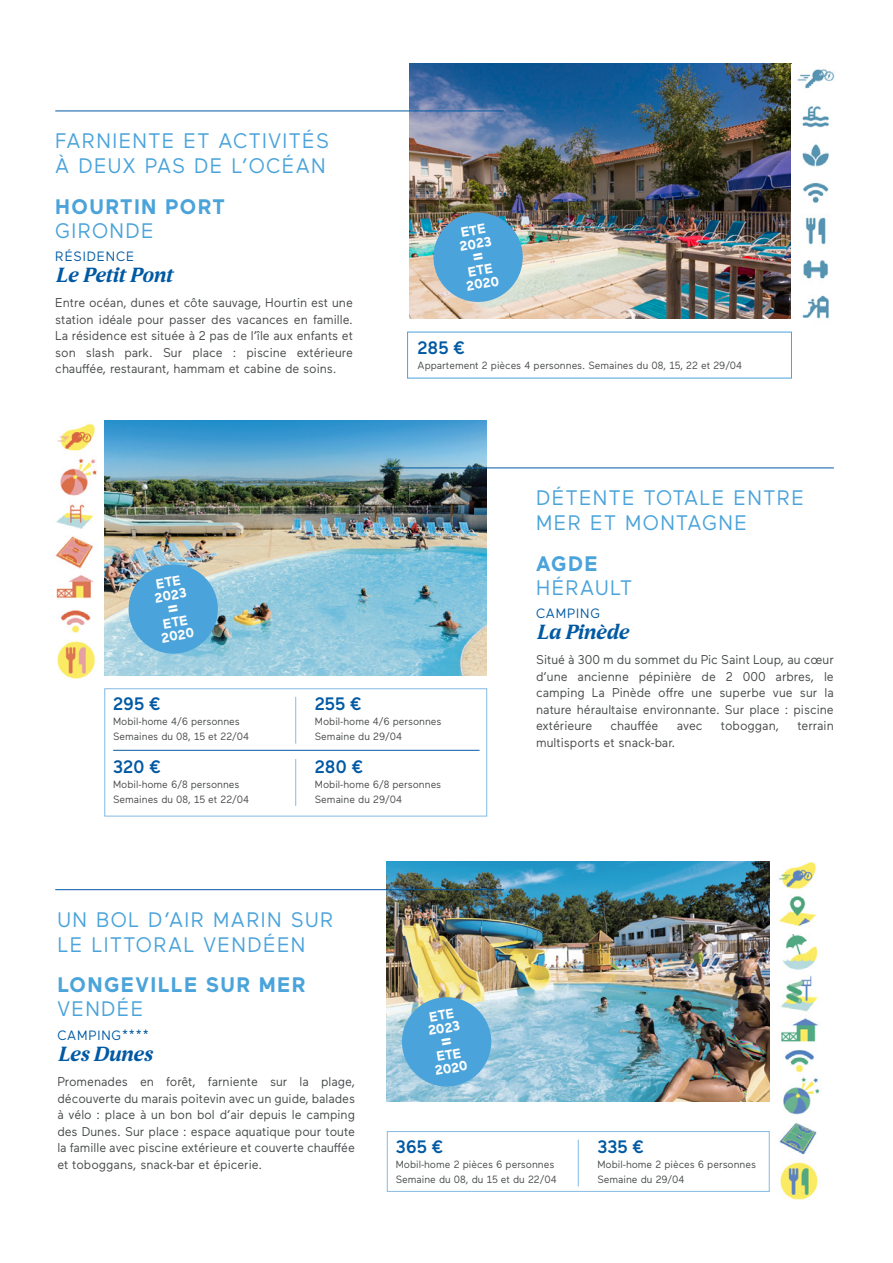
<style>
.page{position:relative;width:893px;height:1263px;background:#fff}
.page>*{position:absolute;margin:0;border:0;box-sizing:border-box;transform-origin:0 0}
.t1{font:21px/25.5px "Maax";letter-spacing:.07em;color:#4aa3da}
.t2{font:700 21px/24px "Maax";letter-spacing:.07em;color:#4aa3da}
.t3{font:italic 700 21px "Breve News";color:#0059a3}
.t4{font:500 18px "Maax";color:#0059a3}
.t5{font:13.5px "Maax";letter-spacing:.07em;color:#0059a3}
.t6{font:700 13.5px "Maax";color:#fff}
.t7{font:12.75px/16.5px "Maax";color:#474a4b;text-align:justify}
.t8{font:10.5px/15px "Maax";color:#474a4b}
.s1{font-weight:400}
.s2{font-weight:700}
</style>
<div class="page">
<img style="left:409px;top:64px;width:382px;height:255px">
<hr style="left:55px;top:111px;width:449px;height:1px;background:#0059a3">
<img style="left:797px;top:69px;width:38px;height:250px">
<img style="left:104px;top:421px;width:382px;height:255px">
<hr style="left:385px;top:467px;width:449px;height:1px;background:#0059a3">
<img style="left:55px;top:423px;width:42px;height:256px">
<div style="left:104px;top:688px;width:383px;height:128px;border:1px solid #85bae4"></div>
<hr style="left:295px;top:697px;width:1px;height:47px;background:#85bae4">
<hr style="left:295px;top:759px;width:1px;height:47px;background:#85bae4">
<hr style="left:113px;top:750px;width:367px;height:1px;background:#0059a3">
<img style="left:387px;top:861px;width:383px;height:240px">
<hr style="left:55px;top:889px;width:449px;height:1px;background:#0059a3">
<img style="left:779px;top:862px;width:41px;height:338px">
<div style="left:387px;top:1131px;width:383px;height:61px;border:1px solid #85bae4"></div>
<hr style="left:578px;top:1140px;width:1px;height:46px;background:#85bae4">
<img style="left:430px;top:209px;width:96px;height:97px">
<img style="left:125px;top:561px;width:118px;height:96px">
<svg style="left:398px;top:993px;width:97px;height:97px;background:#6fb1d6"></svg>
<p class="t1" style="left:55px;top:127px;width:275px">FARNIENTE ET ACTIVITÉS</p>
<p class="t1" style="left:55px;top:152px;width:272px">À DEUX PAS DE L’OCÉAN</p>
<p class="t2" style="left:55px;top:193px;width:171px">HOURTIN PORT<br><span class="s1">GIRONDE</span></p>
<p class="t5" style="left:55px;top:248px;width:81px">RÉSIDENCE</p>
<p class="t3" style="left:55px;top:263px;width:118px">Le Petit Pont</p>
<p class="t7" style="left:55px;top:294px;width:299px">Entre océan, dunes et côte sauvage, Hourtin est une station idéale pour passer des vacances en famille.<br>La résidence est située à 2 pas de l’île aux enfants et son slash park. Sur place : piscine extérieure chauffée, restaurant, hammam et cabine de soins.</p>
<p class="t6" style="left:458px;top:237px;width:34px;rotate:-10deg">2023</p>
<p class="t6" style="left:465px;top:277px;width:35px;rotate:-10deg">2020</p>
<p class="t4" style="left:418px;top:336px;width:49px">285 €</p>
<p class="t8" style="left:418px;top:357px;width:326px">Appartement 2 pièces 4 personnes. Semaines du 08, 15, 22 et 29/04</p>
<p class="t6" style="left:153px;top:589px;width:34px;rotate:-10deg">2023</p>
<p class="t6" style="left:160px;top:629px;width:35px;rotate:-10deg">2020</p>
<p class="t4" style="left:113px;top:692px;width:49px">295 €</p>
<p class="t8" style="left:113px;top:714px;width:137px">Mobil-home 4/6 personnes<br>Semaines du 08, 15 et 22/04</p>
<p class="t4" style="left:113px;top:755px;width:49px">320 €</p>
<p class="t8" style="left:113px;top:776px;width:137px">Mobil-home 6/8 personnes<br>Semaines du 08, 15 et 22/04</p>
<p class="t4" style="left:315px;top:692px;width:48px">255 €</p>
<p class="t8" style="left:315px;top:714px;width:128px">Mobil-home 4/6 personnes<br>Semaine du 29/04</p>
<p class="t4" style="left:315px;top:755px;width:50px">280 €</p>
<p class="t8" style="left:315px;top:776px;width:128px">Mobil-home 6/8 personnes<br>Semaine du 29/04</p>
<p class="t1" style="left:536px;top:484px;width:269px">DÉTENTE TOTALE ENTRE<br>MER ET MONTAGNE</p>
<p class="t1" style="left:536px;top:550px;width:97px;line-height:24px"><span class="s2">AGDE<br></span>HÉRAULT</p>
<p class="t5" style="left:536px;top:605px;width:65px">CAMPING</p>
<p class="t3" style="left:536px;top:620px;width:93px">La Pinède</p>
<p class="t7" style="left:536px;top:651px;width:299px">Situé à 300 m du sommet du Pic Saint Loup, au cœur d’une ancienne pépinière de 2 000 arbres, le camping La Pinède offre une superbe vue sur la nature héraultaise environnante. Sur place : piscine extérieure</p>
<p class="t7" style="left:610px;top:717px;width:49px">chauffée</p>
<p class="t7" style="left:677px;top:717px;width:27px">avec</p>
<p class="t7" style="left:721px;top:717px;width:60px">toboggan,</p>
<p class="t7" style="left:797px;top:717px;width:38px">terrain</p>
<p class="t7" style="left:536px;top:733px;width:141px">multisports et snack-bar.</p>
<p class="t1" style="left:57px;top:905px;width:277px">UN BOL D’AIR MARIN SUR<br>LE LITTORAL VENDÉEN</p>
<p class="t2" style="left:57px;top:972px;width:250px">LONGEVILLE SUR MER<br><span class="s1">VENDÉE</span></p>
<p class="t5" style="left:57px;top:1026px;width:93px">CAMPING****</p>
<p class="t3" style="left:57px;top:1042px;width:96px">Les Dunes</p>
<p class="t7" style="left:57px;top:1073px;width:299px">Promenades en forêt, farniente sur la plage, découverte du marais poitevin avec un guide, balades à vélo : place à un bon bol d’air depuis le camping des Dunes. Sur place : espace aquatique pour toute la famille avec piscine extérieure et couverte chauffée et toboggans, snack-bar et épicerie.</p>
<p class="t6" style="left:427px;top:1022px;width:34px;rotate:-10deg">2023</p>
<p class="t6" style="left:433px;top:1062px;width:35px;rotate:-10deg">2020</p>
<p class="t4" style="left:396px;top:1135px;width:49px">365 €</p>
<p class="t8" style="left:396px;top:1156px;width:162px">Mobil-home 2 pièces 6 personnes<br>Semaine du 08, du 15 et du 22/04</p>
<p class="t4" style="left:597px;top:1135px;width:48px">335 €</p>
<p class="t8" style="left:597px;top:1156px;width:160px">Mobil-home 2 pièces 6 personnes<br>Semaine du 29/04</p>
</div>
